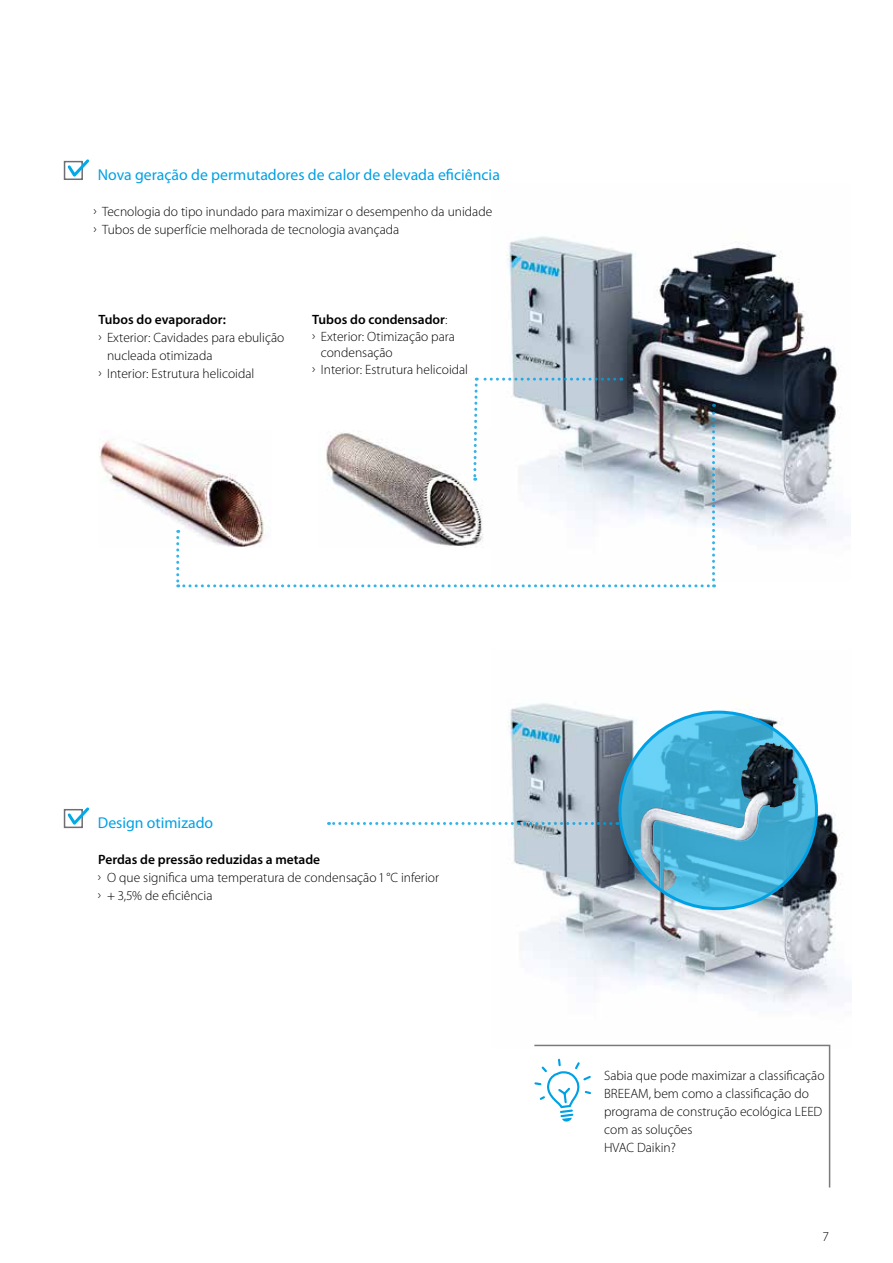
<style>
.page{position:relative;width:893px;height:1263px;background:#fff}
.page>*{position:absolute;margin:0;border:0;box-sizing:border-box;transform-origin:0 0}
.t1{font:15.75px "Myriad Pro";color:#00a1e4}
.t2{font:300 13.5px/18px "Myriad Pro";color:#000}
.t3{font:600 13.5px "Myriad Pro";color:#000}
.s1{font-weight:300}
</style>
<div class="page">
<img style="left:496px;top:236px;width:354px;height:301px">
<img style="left:507px;top:703px;width:344px;height:300px">
<div style="left:64px;top:161px;width:19px;height:19px;border:2px solid #6f6f73"></div>
<svg style="left:65px;top:159px;width:25px;height:21px"></svg>
<div style="left:64px;top:809px;width:19px;height:19px;border:2px solid #6f6f73"></div>
<svg style="left:65px;top:807px;width:25px;height:21px"></svg>
<svg style="left:620px;top:712px;width:196px;height:197px;background:#46b6df"></svg>
<img style="left:640px;top:741px;width:158px;height:149px">
<svg style="left:534px;top:1044px;width:297px;height:144px"></svg>
<svg style="left:328px;top:822px;width:283px;height:3px"></svg>
<img style="left:99px;top:440px;width:77px;height:80px">
<svg style="left:176px;top:378px;width:539px;height:209px"></svg>
<p class="t1" style="left:98px;top:165px;width:404px">Nova geração de permutadores de calor de elevada eficiência</p>
<p class="t2" style="left:94px;top:202px;width:400px">ū Tecnologia do tipo inundado para maximizar o desempenho da unidade ū Tubos de superfície melhorada de tecnologia avançada</p>
<p class="t3" style="left:99px;top:311px;width:129px">Tubos do evaporador:</p>
<p class="t2" style="left:99px;top:328px;width:187px">ū Exterior: Cavidades para ebulição</p>
<p class="t2" style="left:107px;top:346px;width:107px">nucleada otimizada</p>
<p class="t2" style="left:99px;top:364px;width:157px">ū Interior: Estrutura helicoidal</p>
<p class="t3" style="left:312px;top:311px;width:137px">Tubos do condensador<span class="s1">:</span></p>
<p class="t2" style="left:312px;top:327px;width:144px">ū Exterior: Otimização para</p>
<p class="t2" style="left:321px;top:343px;width:74px">condensação</p>
<p class="t2" style="left:312px;top:360px;width:157px">ū Interior: Estrutura helicoidal</p>
<p class="t1" style="left:98px;top:813px;width:117px">Design otimizado</p>
<p class="t3" style="left:98px;top:851px;width:223px">Perdas de pressão reduzidas a metade</p>
<p class="t2" style="left:98px;top:868px;width:343px">ū O que significa uma temperatura de condensação 1 °C inferior ū + 3,5% de eficiência</p>
<p class="t2" style="left:604px;top:1066px;width:222px">Sabia que pode maximizar a classificação<br>BREEAM, bem como a classificação do programa de construção ecológica LEED com as soluções<br>HVAC Daikin?</p>
<p class="t2" style="left:823px;top:1227px;width:8px">7</p>
</div>
